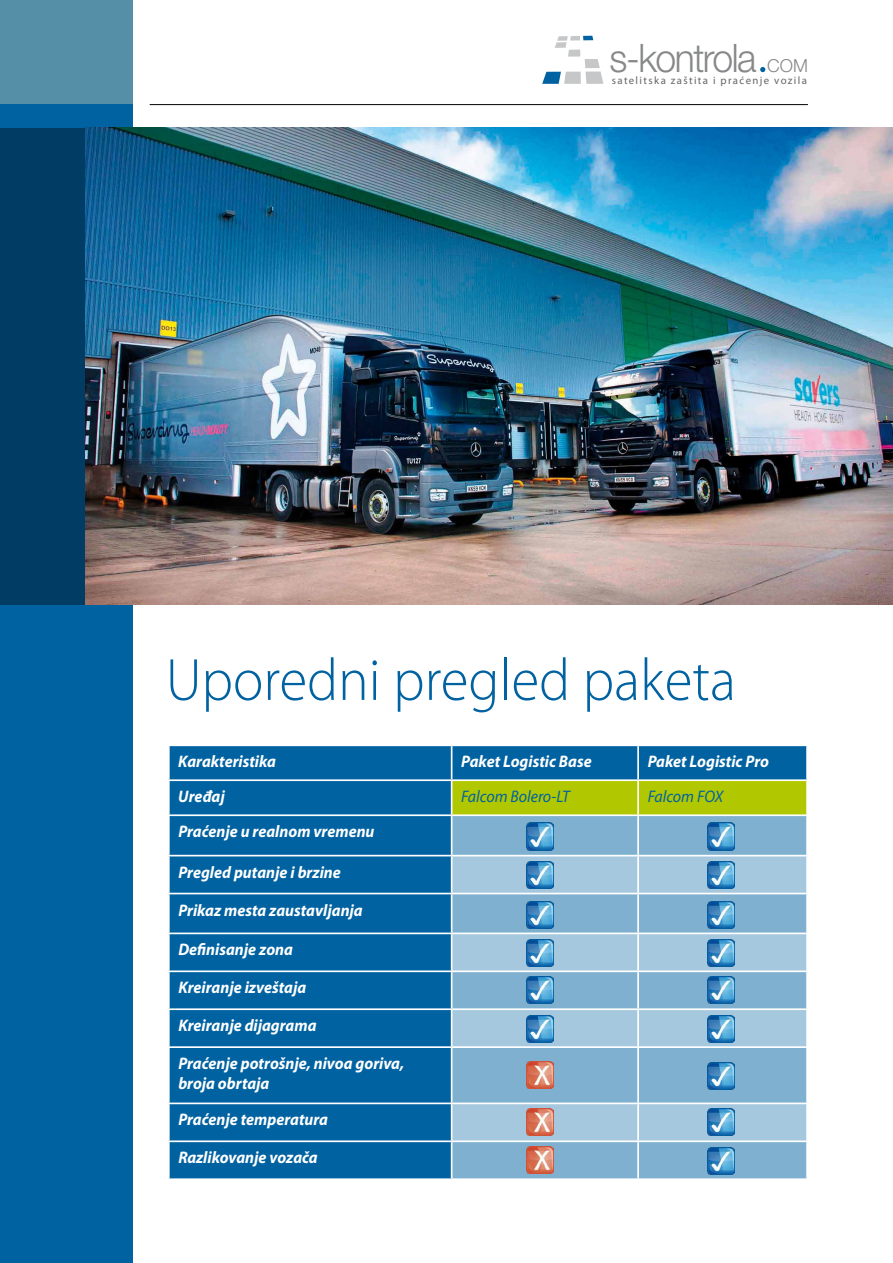
<style>
.page{position:relative;width:893px;height:1263px;background:#fff}
.page>*{position:absolute;margin:0;border:0;box-sizing:border-box;transform-origin:0 0}
.t1{font:300 60px "Myriad Pro";color:#0062a1;scale:.95 1}
.t2{font:300 39.3px "Helvetica Neue";letter-spacing:-.04em;color:#87888a;scale:.95 1}
.t3{font:italic 700 16.8px/20.1px "Myriad Pro";color:#fff;scale:.95 1}
.t4{font:italic 16.8px "Myriad Pro";color:#0062a1;scale:.95 1}
.t5{font:10.8px "Myriad Pro";letter-spacing:.125em;color:#646567}
.s1{font-size:17.85px}
</style>
<div class="page">
<div style="left:0;top:0;width:133px;height:1263px;background:#0062a1"></div>
<svg style="left:542px;top:36px;width:61px;height:48px"></svg>
<svg style="left:760px;top:67px;width:5px;height:5px"></svg>
<hr style="left:150px;top:104px;width:658px;height:1px;background:#000">
<div style="left:0;top:0;width:133px;height:103px;background:#558fa7"></div>
<img style="left:85px;top:128px;width:808px;height:476px">
<div style="left:0;top:128px;width:85px;height:476px;background:#003c64"></div>
<div style="left:170px;top:816px;width:281px;height:362px;background:#0062a1"></div>
<svg style="left:170px;top:746px;width:636px;height:68px;background:#327e74"></svg>
<div style="left:452px;top:816px;width:354px;height:362px;background:#80b0d0"></div>
<svg style="left:452px;top:856px;width:354px;height:284px;background:#94bcd7"></svg>
<hr style="left:451px;top:746px;width:1px;height:33px;background:#fff">
<hr style="left:637px;top:746px;width:2px;height:33px;background:#fff">
<hr style="left:168px;top:779px;width:284px;height:2px;background:#fff">
<hr style="left:452px;top:779px;width:186px;height:2px;background:#fff">
<hr style="left:451px;top:781px;width:1px;height:33px;background:#fff">
<hr style="left:638px;top:779px;width:170px;height:2px;background:#fff">
<hr style="left:637px;top:781px;width:2px;height:33px;background:#fff">
<hr style="left:637px;top:816px;width:2px;height:39px;background:#fff">
<hr style="left:168px;top:855px;width:284px;height:1px;background:#fff">
<hr style="left:452px;top:855px;width:186px;height:1px;background:#fff">
<hr style="left:638px;top:855px;width:170px;height:1px;background:#fff">
<hr style="left:637px;top:856px;width:2px;height:37px;background:#fff">
<hr style="left:168px;top:893px;width:284px;height:1px;background:#fff">
<hr style="left:452px;top:893px;width:186px;height:1px;background:#fff">
<hr style="left:638px;top:893px;width:170px;height:1px;background:#fff">
<hr style="left:637px;top:894px;width:2px;height:38px;background:#fff">
<hr style="left:168px;top:932px;width:284px;height:2px;background:#fff">
<hr style="left:452px;top:932px;width:186px;height:2px;background:#fff">
<hr style="left:638px;top:932px;width:170px;height:2px;background:#fff">
<hr style="left:637px;top:934px;width:2px;height:36px;background:#fff">
<hr style="left:168px;top:970px;width:284px;height:2px;background:#fff">
<hr style="left:452px;top:970px;width:186px;height:2px;background:#fff">
<hr style="left:638px;top:970px;width:170px;height:2px;background:#fff">
<hr style="left:637px;top:972px;width:2px;height:36px;background:#fff">
<hr style="left:168px;top:1008px;width:284px;height:2px;background:#fff">
<hr style="left:452px;top:1008px;width:186px;height:2px;background:#fff">
<hr style="left:638px;top:1008px;width:170px;height:2px;background:#fff">
<hr style="left:637px;top:1010px;width:2px;height:36px;background:#fff">
<hr style="left:168px;top:1046px;width:284px;height:2px;background:#fff">
<hr style="left:452px;top:1046px;width:186px;height:2px;background:#fff">
<hr style="left:638px;top:1046px;width:170px;height:2px;background:#fff">
<hr style="left:637px;top:1048px;width:2px;height:54px;background:#fff">
<hr style="left:168px;top:1102px;width:284px;height:2px;background:#fff">
<hr style="left:452px;top:1102px;width:186px;height:2px;background:#fff">
<hr style="left:638px;top:1102px;width:170px;height:2px;background:#fff">
<hr style="left:637px;top:1104px;width:2px;height:36px;background:#fff">
<hr style="left:168px;top:1140px;width:284px;height:2px;background:#fff">
<hr style="left:452px;top:1140px;width:186px;height:2px;background:#fff">
<hr style="left:638px;top:1140px;width:170px;height:2px;background:#fff">
<hr style="left:637px;top:1142px;width:2px;height:36px;background:#fff">
<img style="left:526px;top:823px;width:28px;height:27px">
<img style="left:526px;top:862px;width:28px;height:27px">
<img style="left:526px;top:901px;width:28px;height:27px">
<img style="left:526px;top:939px;width:28px;height:27px">
<img style="left:526px;top:977px;width:28px;height:27px">
<img style="left:526px;top:1015px;width:28px;height:27px">
<img style="left:526px;top:1061px;width:28px;height:27px">
<img style="left:526px;top:1109px;width:28px;height:27px">
<img style="left:526px;top:1147px;width:28px;height:27px">
<img style="left:707px;top:823px;width:27px;height:27px">
<img style="left:707px;top:862px;width:27px;height:27px">
<img style="left:707px;top:901px;width:27px;height:27px">
<img style="left:707px;top:939px;width:27px;height:27px">
<img style="left:707px;top:977px;width:27px;height:27px">
<img style="left:707px;top:1015px;width:27px;height:27px">
<img style="left:707px;top:1062px;width:27px;height:27px">
<img style="left:707px;top:1109px;width:27px;height:27px">
<img style="left:707px;top:1148px;width:27px;height:27px">
<h2 class="t2" style="left:610px;top:34px;width:210px">s-kontrola <span class="s1">COM</span></h2>
<p class="t5" style="left:612px;top:74px;width:197px">satelitska zaštita i praćenje vozila</p>
<h1 class="t1" style="left:166px;top:644px;width:602px">Uporedni pregled paketa</h1>
<p class="t3" style="left:178px;top:751px;width:104px">Karakteristika</p>
<p class="t3" style="left:461px;top:751px;width:139px">Paket Logistic Base</p>
<p class="t3" style="left:648px;top:751px;width:129px">Paket Logistic Pro</p>
<p class="t3" style="left:178px;top:786px;width:50px">Uređaj</p>
<p class="t4" style="left:461px;top:786px;width:116px">Falcom Bolero-LT</p>
<p class="t4" style="left:648px;top:786px;width:81px">Falcom FOX</p>
<p class="t3" style="left:178px;top:821px;width:208px">Praćenje u realnom vremenu</p>
<p class="t3" style="left:178px;top:861px;width:173px">Pregled putanje i brzine</p>
<p class="t3" style="left:178px;top:899px;width:196px">Prikaz mesta zaustavljanja</p>
<p class="t3" style="left:178px;top:939px;width:122px">Definisanje zona</p>
<p class="t3" style="left:178px;top:977px;width:136px">Kreiranje izveštaja</p>
<p class="t3" style="left:178px;top:1015px;width:147px">Kreiranje dijagrama</p>
<p class="t3" style="left:178px;top:1053px;width:239px">Praćenje potrošnje, nivoa goriva, broja obrtaja</p>
<p class="t3" style="left:178px;top:1109px;width:159px">Praćenje temperatura</p>
<p class="t3" style="left:178px;top:1147px;width:148px">Razlikovanje vozača</p>
</div>
